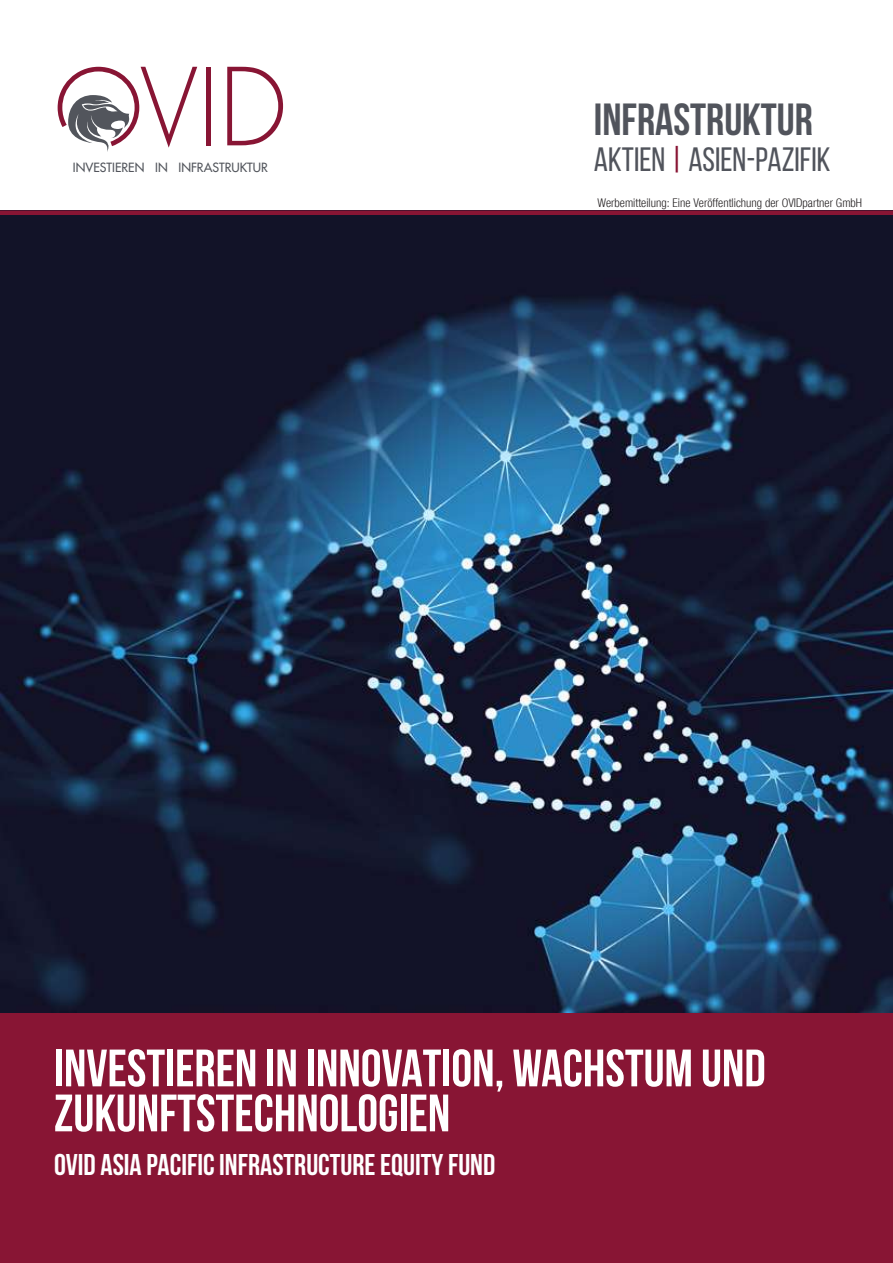
<style>
.page{position:relative;width:893px;height:1263px;background:#fff}
.page>*{position:absolute;margin:0;border:0;box-sizing:border-box;transform-origin:0 0}
.t1{font:700 52.5px/45px "Bebas Neue";color:#fff}
.t2{font:45px "Bebas Neue";color:#51545c}
.t3{font:33.75px "Bebas Neue";color:#51545c}
.t4{font:700 30px "Bebas Neue";color:#fff}
.t5{font:12.45px "Futura";color:#52555c}
.t6{font:12px "Helvetica Neue LT 47 Light Cond";color:#231f20}
.s1{color:#881534}
</style>
<div class="page">
<div style="left:0;top:1013px;width:893px;height:250px;background:#881534"></div>
<div style="left:206px;top:67px;width:5px;height:78px;background:#881534"></div>
<svg style="left:227px;top:67px;width:56px;height:78px"></svg>
<svg style="left:58px;top:67px;width:139px;height:85px"></svg>
<img style="left:0;top:215px;width:893px;height:798px">
<div style="left:0;top:210px;width:893px;height:5px;background:#881534"></div>
<p class="t5" style="left:73px;top:161px;width:196px">INVESTIEREN IN INFRASTRUKTUR</p>
<p class="t2" style="left:594px;top:95px;width:221px">INFRASTRUKTUR</p>
<p class="t3" style="left:594px;top:141px;width:238px">AKTIEN <span class="s1">|</span> ASIEN-PAZIFIK</p>
<p class="t6" style="left:597px;top:195px;width:266px">Werbemitteilung: Eine Veröffentlichung der OVIDpartner GmbH</p>
<p class="t1" style="left:54px;top:1045px;width:713px">INVESTIEREN IN INNOVATION, WACHSTUM UND<br>ZUKUNFTSTECHNOLOGIEN</p>
<p class="t4" style="left:54px;top:1148px;width:443px">OVID ASIA PACIFIC INFRASTRUCTURE EQUITY FUND</p>
</div>
